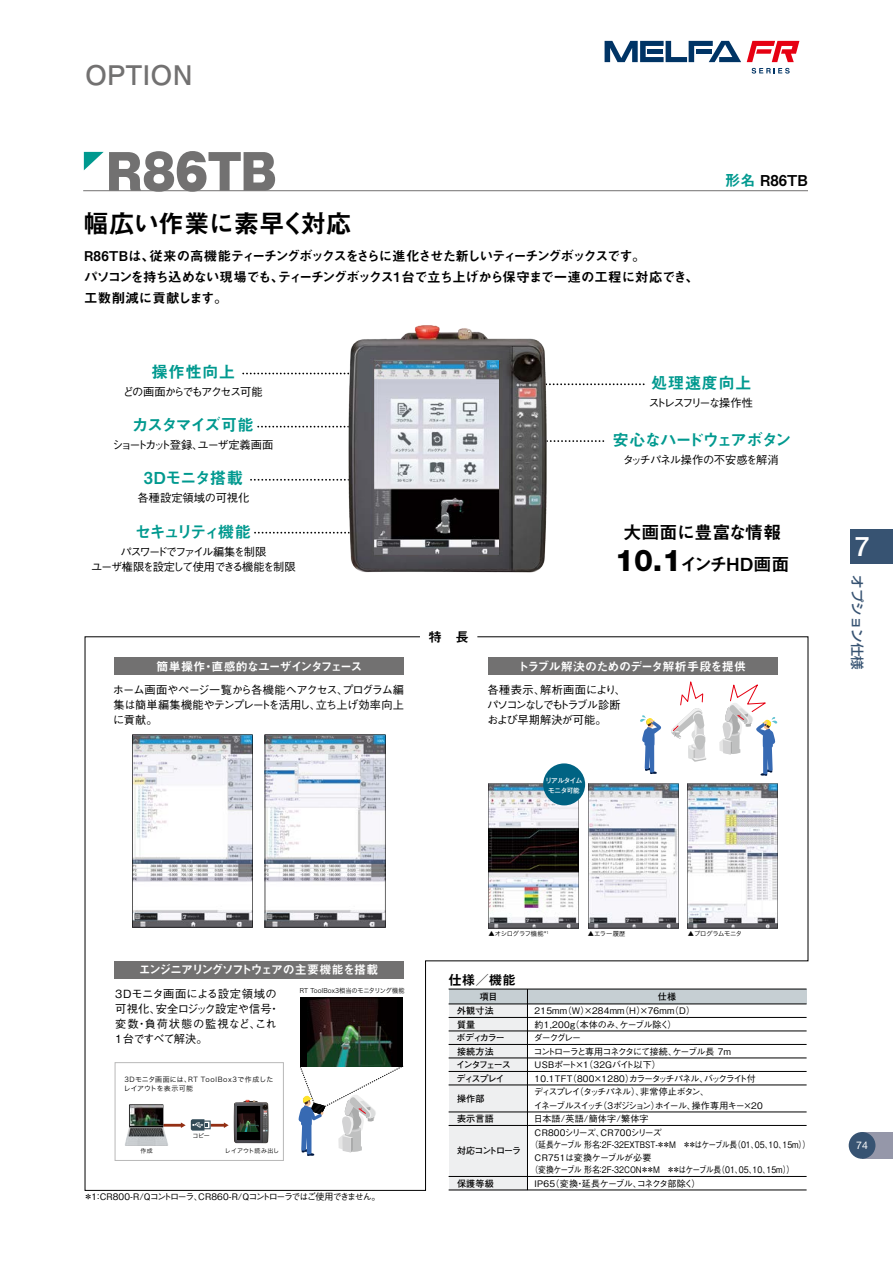
<style>
.page{position:relative;width:893px;height:1263px;background:#fff}
.page>*{position:absolute;margin:0;border:0;box-sizing:border-box;transform-origin:0 0}
.t1{font:700 27px "Futo Go B101 Pro";color:#727171}
.t2{font:500 27px "Helvetica Neue LT Pro";color:#fff}
.t3{font:25.5px "Midashi Go Pro MB31";letter-spacing:-.03em;color:#000}
.t4{font:18px/31.5px "Midashi Go Pro MB31";letter-spacing:-.015em;color:#000;text-align:center}
.t5{font:16.5px "Midashi Go Pro MB31";letter-spacing:-.07em;color:#00998f}
.t6{font:16.5px "Midashi Go Pro MB31";letter-spacing:-.12em;color:#00998f}
.t7{font:16.5px "Midashi Go Pro MB31";letter-spacing:-.16em;color:#00998f}
.t8{font:15px "Midashi Go Pro MB31";color:#000}
.t9{font:13.5px/21px "Midashi Go Pro MB31";letter-spacing:-.075em;color:#000}
.t10{font:500 13.5px "Shin Go Pr 5";color:#375372}
.t11{font:12px "Midashi Go Pro MB31";letter-spacing:-.12em;color:#fff}
.t12{font:12px "Midashi Go Pro MB31";letter-spacing:-.07em;color:#fff}
.t13{font:12px "Midashi Go Pro MB31";letter-spacing:-.095em;color:#fff}
.t14{font:500 11.25px/15px "Gothic BBB Pro";letter-spacing:-.065em;color:#000;text-align:justify}
.t15{font:500 11.25px/15px "Gothic BBB Pro";color:#000}
.t16{font:500 11.25px/15px "Gothic BBB Pro";letter-spacing:-.115em;color:#000;text-align:center}
.t17{font:500 11.25px "Gothic BBB Pro";letter-spacing:-.11em;color:#000}
.t18{font:500 11.25px "Gothic BBB Pro";letter-spacing:-.135em;color:#000}
.t19{font:500 11.25px "Gothic BBB Pro";letter-spacing:-.18em;color:#000}
.t20{font:10.5px "Helvetica Neue LT Std";color:#fff}
.t21{font:500 9px/13.5px "Gothic BBB Pro";letter-spacing:-.08em;color:#000}
.t22{font:500 9px/13.5px "Gothic BBB Pro";letter-spacing:-.015em;color:#000;scale:.87 1}
.t23{font:500 9px/13.5px "Gothic BBB Pro";color:#000;scale:.87 1}
.t24{font:500 9px "Gothic BBB Pro";letter-spacing:-.135em;color:#000}
.t25{font:700 9px/13.5px "Futo Go B101 Pro";letter-spacing:-.115em;color:#000}
.t26{font:700 9px "Futo Go B101 Pro";letter-spacing:-.08em;color:#000}
.t27{font:6.9px/9.4px "Hira Kaku Std W3";letter-spacing:.045em;color:#000}
.t28{font:6.45px "Hira Kaku Std W3";letter-spacing:.005em;color:#000;scale:.95 1}
.t29{font:500 6.45px/9.3px "Gothic MB101 Pro";letter-spacing:-.065em;color:#fff;text-align:center}
.t30{font:6.3px "Hira Kaku Pro W3";letter-spacing:-.025em;color:#000}
.t31{font:6.3px "Hira Kaku Pro W3";letter-spacing:-.045em;color:#000}
.t32{font:6px "Hira Kaku Std W3";letter-spacing:.005em;color:#000}
.s1{color:#00998f}
.s2{font-family:"Helvetica Neue LT Std";font-weight:800;font-size:30px}
</style>
<div class="page">
<svg style="left:85px;top:636px;width:723px;height:555px"></svg>
<div style="left:115px;top:657px;width:289px;height:18px;background:#727171"></div>
<div style="left:488px;top:657px;width:290px;height:18px;background:#727171"></div>
<hr style="left:83px;top:190px;width:725px;height:1px;background:#727171">
<svg style="left:84px;top:151px;width:191px;height:41px"></svg>
<div style="left:115px;top:961px;width:289px;height:17px;background:#727171"></div>
<div style="left:449px;top:989px;width:357px;height:15px;background:#c6cfd3"></div>
<div style="left:449px;top:1004px;width:78px;height:186px;background:#eeeff0"></div>
<hr style="left:449px;top:1004px;width:358px;height:1px;background:#000">
<hr style="left:449px;top:1017px;width:358px;height:1px;background:#000">
<hr style="left:449px;top:1031px;width:358px;height:1px;background:#000">
<hr style="left:449px;top:1044px;width:358px;height:1px;background:#000">
<hr style="left:449px;top:1058px;width:358px;height:1px;background:#000">
<hr style="left:449px;top:1071px;width:358px;height:1px;background:#000">
<hr style="left:449px;top:1085px;width:358px;height:1px;background:#000">
<hr style="left:449px;top:1112px;width:358px;height:1px;background:#000">
<hr style="left:449px;top:1125px;width:358px;height:1px;background:#000">
<hr style="left:449px;top:1176px;width:358px;height:1px;background:#000">
<hr style="left:449px;top:1190px;width:358px;height:1px;background:#000">
<hr style="left:449px;top:989px;width:358px;height:1px;background:#000">
<hr style="left:527px;top:989px;width:1px;height:201px;background:#000">
<svg style="left:243px;top:373px;width:91px;height:1px"></svg>
<svg style="left:553px;top:383px;width:92px;height:2px"></svg>
<svg style="left:553px;top:440px;width:52px;height:2px"></svg>
<svg style="left:258px;top:426px;width:76px;height:1px"></svg>
<svg style="left:251px;top:479px;width:83px;height:2px"></svg>
<svg style="left:255px;top:532px;width:79px;height:2px"></svg>
<img style="left:334px;top:325px;width:219px;height:248px">
<img style="left:375px;top:361px;width:124px;height:193px">
<svg style="left:132px;top:734px;width:121px;height:193px"></svg>
<svg style="left:265px;top:734px;width:121px;height:193px"></svg>
<svg style="left:588px;top:783px;width:91px;height:145px"></svg>
<svg style="left:687px;top:783px;width:91px;height:145px"></svg>
<img style="left:488px;top:783px;width:91px;height:145px">
<div style="left:543px;top:763px;width:42px;height:42px;background:#006383;border-radius:50%"></div>
<svg style="left:670px;top:677px;width:37px;height:85px"></svg>
<svg style="left:640px;top:715px;width:22px;height:59px"></svg>
<svg style="left:719px;top:681px;width:58px;height:95px"></svg>
<hr style="left:196px;top:1124px;width:29px;height:2px;background:#932f14">
<svg style="left:224px;top:1122px;width:5px;height:6px"></svg>
<hr style="left:152px;top:1124px;width:30px;height:2px;background:#932f14">
<svg style="left:181px;top:1119px;width:30px;height:11px"></svg>
<img style="left:231px;top:1098px;width:39px;height:54px">
<div style="left:237px;top:1106px;width:23px;height:33px;background:#000"></div>
<img style="left:237px;top:1114px;width:22px;height:17px">
<img style="left:121px;top:1100px;width:52px;height:49px">
<img style="left:130px;top:1106px;width:32px;height:19px">
<svg style="left:298px;top:1065px;width:106px;height:91px"></svg>
<div style="left:300px;top:997px;width:103px;height:70px;background:#000"></div>
<img style="left:308px;top:997px;width:85px;height:70px">
<div style="left:850px;top:529px;width:43px;height:34px;background:#375372"></div>
<svg style="left:605px;top:41px;width:136px;height:21px"></svg>
<div style="left:696px;top:49px;width:16px;height:5px;background:#003465"></div>
<svg style="left:747px;top:41px;width:52px;height:21px"></svg>
<svg style="left:752px;top:68px;width:38px;height:6px"></svg>
<div style="left:862px;top:1132px;width:31px;height:27px;background:#9597a9"></div>
<div style="left:849px;top:1132px;width:26px;height:27px;background:#375372;border-radius:50%"></div>
<h1 class="t1" style="left:85px;top:54px;width:109px">OPTION</h1>
<h2 class="t3" style="left:84px;top:202px;width:270px">幅広い作業に素早く対応</h2>
<h3 class="t9" style="left:84px;top:244px;width:617px">R86TBは、従来の高機能ティーチングボックスをさらに進化させた新しいティーチングボックスです。<br>パソコンを持ち込めない現場でも、ティーチングボックス1台で立ち上げから保守まで一連の工程に対応でき、工数削減に貢献します。</h3>
<h3 class="t8" style="left:725px;top:168px;width:84px"><span class="s1">形名</span> R86TB</h3>
<h3 class="t5" style="left:152px;top:359px;width:85px">操作性向上</h3>
<p class="t18" style="left:123px;top:383px;width:141px">どの画面からでもアクセス可能</p>
<h3 class="t6" style="left:132px;top:412px;width:124px">カスタマイズ可能</h3>
<p class="t17" style="left:112px;top:436px;width:163px">ショートカット登録、ユーザ定義画面</p>
<h3 class="t5" style="left:144px;top:465px;width:101px">3Dモニタ搭載</h3>
<p class="t15" style="left:138px;top:489px;width:113px">各種設定領域の可視化</p>
<h3 class="t7" style="left:135px;top:518px;width:118px">セキュリティ機能</h3>
<p class="t16" style="left:91px;top:542px;width:206px">パスワードでファイル編集を制限<br>ユーザ権限を設定して使用できる機能を制限</p>
<h3 class="t13" style="left:157px;top:657px;width:207px">簡単操作・直感的なユーザインタフェース</h3>
<p class="t14" style="left:113px;top:681px;width:293px">ホーム画面やページ一覧から各機能へアクセス、プログラム編集は簡単編集機能やテンプレートを活用し、立ち上げ効率向上に貢献。</p>
<h3 class="t5" style="left:651px;top:369px;width:102px">処理速度向上</h3>
<p class="t19" style="left:649px;top:394px;width:106px">ストレスフリーな操作性</p>
<h3 class="t5" style="left:612px;top:426px;width:181px">安心なハードウェアボタン</h3>
<p class="t14" style="left:623px;top:451px;width:157px">タッチパネル操作の不安感を解消</p>
<h3 class="t4" style="left:615px;top:514px;width:176px">大画面に豊富な情報<br><span class="s2">10.1</span>インチHD画面</h3>
<h3 class="t9" style="left:429px;top:624px;width:42px">特　長</h3>
<h3 class="t12" style="left:517px;top:657px;width:230px">トラブル解決のためのデータ解析手段を提供</h3>
<p class="t14" style="left:487px;top:681px;width:141px;text-align:left">各種表示、解析画面により、パソコンなしでもトラブル診断および早期解決が可能。</p>
<p class="t29" style="left:545px;top:775px;width:38px">リアルタイムモニタ可能</p>
<h1 class="t2" style="left:855px;top:530px;width:17px">7</h1>
<h3 class="t10" style="left:868px;top:575px;width:96px;rotate:90deg">オプション仕様</h3>
<p class="t30" style="left:488px;top:928px;width:62px">▲オシログラフ機能*<sup>1</sup></p>
<p class="t30" style="left:588px;top:928px;width:39px">▲エラー履歴</p>
<p class="t31" style="left:688px;top:928px;width:56px">▲プログラムモニタ</p>
<h3 class="t11" style="left:139px;top:960px;width:241px">エンジニアリングソフトウェアの主要機能を搭載</h3>
<p class="t15" style="left:115px;top:984px;width:166px">3Dモニタ画面による設定領域の可視化、安全ロジック設定や信号・変数・負荷状態の監視など、これ<br>1台ですべて解決。</p>
<p class="t26" style="left:480px;top:989px;width:19px">項目</p>
<p class="t26" style="left:658px;top:989px;width:20px">仕様</p>
<h3 class="t9" style="left:448px;top:968px;width:69px">仕様／機能</h3>
<p class="t25" style="left:456px;top:1003px;width:56px">外観寸法<br>質量<br>ボディカラー接続方法<br>インタフェースディスプレイ</p>
<p class="t26" style="left:457px;top:1091px;width:29px">操作部</p>
<p class="t26" style="left:457px;top:1111px;width:38px">表示言語</p>
<p class="t25" style="left:457px;top:1143px;width:66px">対応コントローラ</p>
<p class="t26" style="left:457px;top:1176px;width:38px">保護等級</p>
<p class="t28" style="left:300px;top:986px;width:112px">RT ToolBox3相当のモニタリング機能</p>
<p class="t21" style="left:534px;top:1003px;width:231px">215mm（W）×284mm（H）×76mm（D）<br>約1,200g（本体のみ、ケーブル除く）<br>ダークグレー<br>コントローラと専用コネクタにて接続、ケーブル長 7ｍ<br>USBポート×1（32Gバイト以下）<br>10.1TFT（800×1280）カラータッチパネル、バックライト付ディスプレイ（タッチパネル）、非常停止ボタン、<br>イネーブルスイッチ（3ポジション）ホイール、操作専用キー×20日本語/英語/簡体字/繁体字<br>CR800シリーズ、CR700シリーズ</p>
<p class="t23" style="left:535px;top:1136px;width:318px;text-indent:-4px">（延長ケーブル 形名：2F-32EXTBST-＊＊M　＊＊はケーブル長（01、05、10、15m））<br>CR751は変換ケーブルが必要</p>
<p class="t22" style="left:535px;top:1162px;width:300px;text-indent:-4px">（変換ケーブル 形名：2F-32CON＊＊M　＊＊はケーブル長（01、05、10、15m））<br>IP65（変換・延長ケーブル、コネクタ部除く）</p>
<p class="t27" style="left:124px;top:1074px;width:151px">3Dモニタ画面には、RT ToolBox3で作成したレイアウトを表示可能</p>
<p class="t32" style="left:192px;top:1131px;width:19px">コピー</p>
<p class="t32" style="left:140px;top:1146px;width:14px">作成</p>
<p class="t32" style="left:225px;top:1146px;width:56px">レイアウト読み出し</p>
<p class="t24" style="left:84px;top:1189px;width:298px">＊１：CR800-R/Qコントローラ、CR860-R/Qコントローラではご使用できません。</p>
<p class="t20" style="left:856px;top:1139px;width:13px">74</p>
</div>
